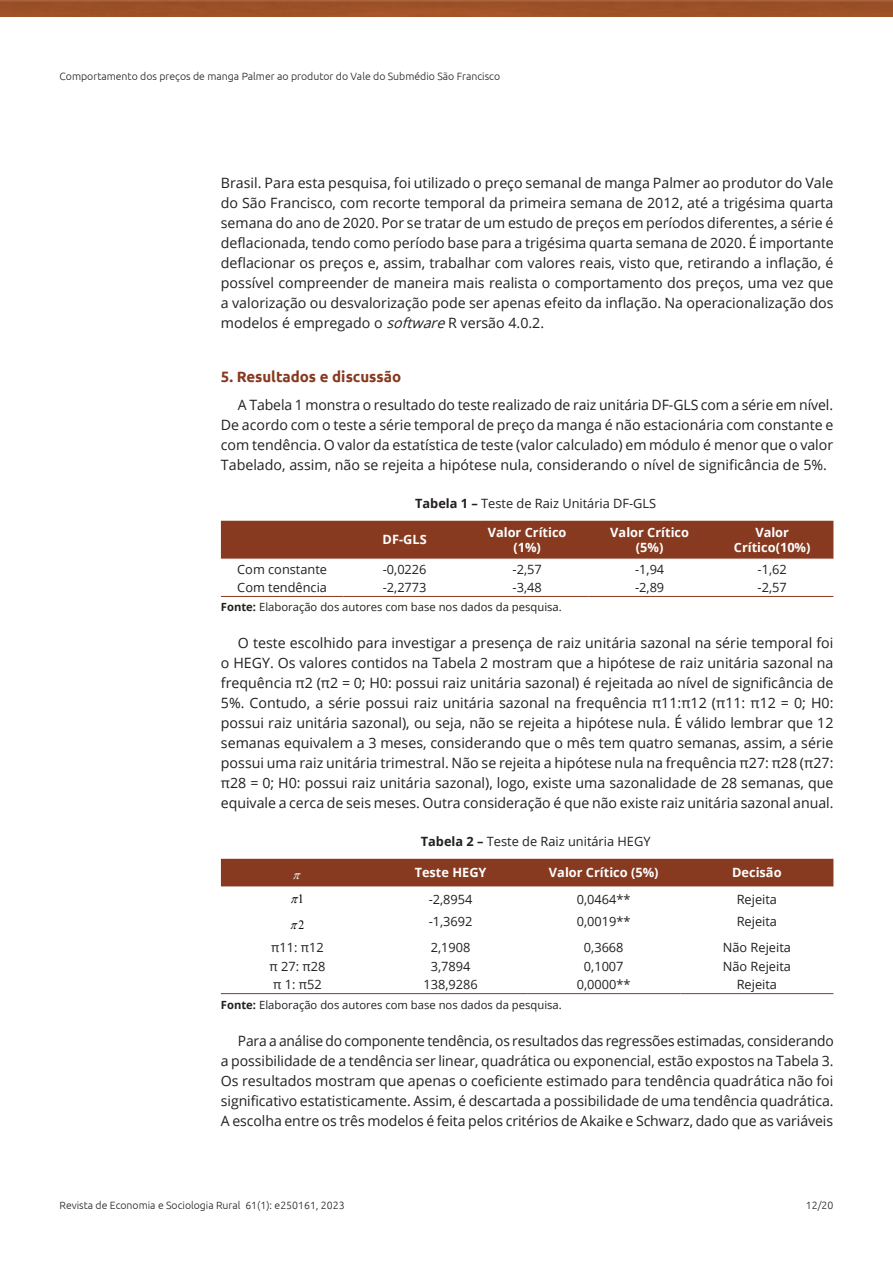
<style>
.page{position:relative;width:893px;height:1263px;background:#fff}
.page>*{position:absolute;margin:0;border:0;box-sizing:border-box;transform-origin:0 0}
.Heading1{font:700 15px "Ubuntu";color:#873a20}
.Paragraph{font:14.25px/20px "Open Sans";color:#231f20;text-align:justify}
.TableBody{font:12.75px "Open Sans";color:#231f20}
.TableHead{font:700 12.75px/15px "Open Sans";color:#fff;text-align:center}
.TableTitle{font:12.75px "Open Sans";color:#231f20}
.t1{font:12.75px "Times New Roman";color:#000}
.t2{font:12.75px "Times New Roman";color:#000;scale:.93 1}
.TableFootnote{font:11.25px "Open Sans";color:#231f20}
.t3{font:300 10.5px "Ubuntu";color:#231f20}
.s1{font-style:italic}
.s2{font-weight:700}
</style>
<div class="page">
<img style="left:0;top:0;width:893px;height:17px">
<div style="left:221px;top:521px;width:612px;height:38px;background:#873a20"></div>
<hr style="left:221px;top:596px;width:122px;height:1px;background:#873a20">
<hr style="left:343px;top:596px;width:123px;height:1px;background:#873a20">
<hr style="left:466px;top:596px;width:122px;height:1px;background:#873a20">
<hr style="left:588px;top:596px;width:123px;height:1px;background:#873a20">
<hr style="left:711px;top:596px;width:122px;height:1px;background:#873a20">
<hr style="left:221px;top:993px;width:153px;height:1px;background:#873a20">
<hr style="left:374px;top:993px;width:153px;height:1px;background:#873a20">
<hr style="left:527px;top:993px;width:153px;height:1px;background:#873a20">
<hr style="left:680px;top:993px;width:153px;height:1px;background:#873a20">
<div style="left:221px;top:859px;width:612px;height:27px;background:#873a20"></div>
<p class="t3" style="left:60px;top:70px;width:442px">Comportamento dos preços de manga Palmer ao produtor do Vale do Submédio São Francisco</p>
<p class="Paragraph" style="left:221px;top:173px;width:614px">Brasil. Para esta pesquisa, foi utilizado o preço semanal de manga Palmer ao produtor do Vale do São Francisco, com recorte temporal da primeira semana de 2012, até a trigésima quarta semana do ano de 2020. Por se tratar de um estudo de preços em períodos diferentes, a série é deflacionada, tendo como período base para a trigésima quarta semana de 2020. É importante deflacionar os preços e, assim, trabalhar com valores reais, visto que, retirando a inflação, é possível compreender de maneira mais realista o comportamento dos preços, uma vez que a valorização ou desvalorização pode ser apenas efeito da inflação. Na operacionalização dos modelos é empregado o <span class="s1">software</span>R versão 4.0.2.</p>
<p class="Heading1" style="left:221px;top:367px;width:182px">5. Resultados e discussão</p>
<p class="Paragraph" style="left:221px;top:395px;width:614px;text-indent:17px">A Tabela 1 monstra o resultado do teste realizado de raiz unitária DF-GLS com a série em nível.<br>De acordo com o teste a série temporal de preço da manga é não estacionária com constante e com tendência. O valor da estatística de teste (valor calculado) em módulo é menor que o valor Tabelado, assim, não se rejeita a hipótese nula, considerando o nível de significância de 5%.</p>
<p class="TableTitle" style="left:415px;top:495px;width:243px"><span class="s2">Tabela 1 –</span> Teste de Raiz Unitária DF-GLS</p>
<p class="TableHead" style="left:383px;top:532px;width:46px">DF-GLS</p>
<p class="TableHead" style="left:488px;top:524px;width:80px">Valor Crítico (1%)</p>
<p class="TableHead" style="left:610px;top:524px;width:80px">Valor Crítico (5%)</p>
<p class="TableHead" style="left:734px;top:524px;width:78px">Valor<br>Crítico(10%)</p>
<p class="TableBody" style="left:237px;top:560px;width:91px">Com constante</p>
<p class="TableBody" style="left:383px;top:560px;width:45px">-0,0226</p>
<p class="TableBody" style="left:513px;top:560px;width:31px">-2,57</p>
<p class="TableBody" style="left:635px;top:560px;width:31px">-1,94</p>
<p class="TableBody" style="left:758px;top:560px;width:31px">-1,62</p>
<p class="TableBody" style="left:237px;top:578px;width:91px">Com tendência</p>
<p class="TableBody" style="left:383px;top:578px;width:45px">-2,2773</p>
<p class="TableBody" style="left:513px;top:578px;width:31px">-3,48</p>
<p class="TableBody" style="left:635px;top:578px;width:31px">-2,89</p>
<p class="TableBody" style="left:758px;top:578px;width:31px">-2,57</p>
<p class="TableFootnote" style="left:221px;top:600px;width:342px"><span class="s2">Fonte:</span> Elaboração dos autores com base nos dados da pesquisa.</p>
<p class="Paragraph" style="left:221px;top:633px;width:614px;text-indent:17px">O teste escolhido para investigar a presença de raiz unitária sazonal na série temporal foi o HEGY. Os valores contidos na Tabela 2 mostram que a hipótese de raiz unitária sazonal na frequência π2 (π2 = 0; H0: possui raiz unitária sazonal) é rejeitada ao nível de significância de 5%. Contudo, a série possui raiz unitária sazonal na frequência π11:π12 (π11: π12 = 0; H0: possui raiz unitária sazonal), ou seja, não se rejeita a hipótese nula. É válido lembrar que 12 semanas equivalem a 3 meses, considerando que o mês tem quatro semanas, assim, a série possui uma raiz unitária trimestral. Não se rejeita a hipótese nula na frequência π27: π28 (π27: π28 = 0; H0: possui raiz unitária sazonal), logo, existe uma sazonalidade de 28 semanas, que equivale a cerca de seis meses. Outra consideração é que não existe raiz unitária sazonal anual.</p>
<p class="TableTitle" style="left:421px;top:833px;width:231px"><span class="s2">Tabela 2 –</span> Teste de Raiz unitária HEGY</p>
<p class="TableHead" style="left:415px;top:865px;width:73px">Teste HEGY</p>
<p class="TableHead" style="left:549px;top:865px;width:111px">Valor Crítico (5%)</p>
<p class="TableHead" style="left:732px;top:865px;width:51px">Decisão</p>
<p class="t1" style="left:298px;top:890px;width:8px">1</p>
<p class="TableBody" style="left:429px;top:891px;width:45px">-2,8954</p>
<p class="TableBody" style="left:577px;top:891px;width:55px">0,0464**</p>
<p class="TableBody" style="left:737px;top:891px;width:42px">Rejeita</p>
<p class="t2" style="left:298px;top:916px;width:8px">2</p>
<p class="TableBody" style="left:429px;top:913px;width:45px">-1,3692</p>
<p class="TableBody" style="left:577px;top:913px;width:55px">0,0019**</p>
<p class="TableBody" style="left:737px;top:913px;width:42px">Rejeita</p>
<p class="TableBody" style="left:271px;top:939px;width:54px">π11: π12</p>
<p class="TableBody" style="left:431px;top:939px;width:41px">2,1908</p>
<p class="TableBody" style="left:584px;top:939px;width:41px">0,3668</p>
<p class="TableBody" style="left:723px;top:939px;width:70px">Não Rejeita</p>
<p class="TableBody" style="left:270px;top:957px;width:57px">π 27: π28</p>
<p class="TableBody" style="left:431px;top:957px;width:41px">3,7894</p>
<p class="TableBody" style="left:584px;top:957px;width:41px">0,1007</p>
<p class="TableBody" style="left:723px;top:957px;width:70px">Não Rejeita</p>
<p class="TableBody" style="left:273px;top:976px;width:50px">π 1: π52</p>
<p class="TableBody" style="left:423px;top:976px;width:56px">138,9286</p>
<p class="TableBody" style="left:577px;top:976px;width:55px">0,0000**</p>
<p class="TableBody" style="left:737px;top:976px;width:42px">Rejeita</p>
<p class="TableFootnote" style="left:221px;top:997px;width:342px"><span class="s2">Fonte:</span> Elaboração dos autores com base nos dados da pesquisa.</p>
<p class="Paragraph" style="left:221px;top:1030px;width:614px;text-indent:17px">Para a análise do componente tendência, os resultados das regressões estimadas, considerando a possibilidade de a tendência ser linear, quadrática ou exponencial, estão expostos na Tabela 3.<br>Os resultados mostram que apenas o coeficiente estimado para tendência quadrática não foi significativo estatisticamente. Assim, é descartada a possibilidade de uma tendência quadrática.<br>A escolha entre os três modelos é feita pelos critérios de Akaike e Schwarz, dado que as variáveis</p>
<p class="t3" style="left:60px;top:1198px;width:287px">Revista de Economia e Sociologia Rural 61(1): e250161, 2023</p>
<p class="t3" style="left:806px;top:1198px;width:29px">12/20</p>
</div>
